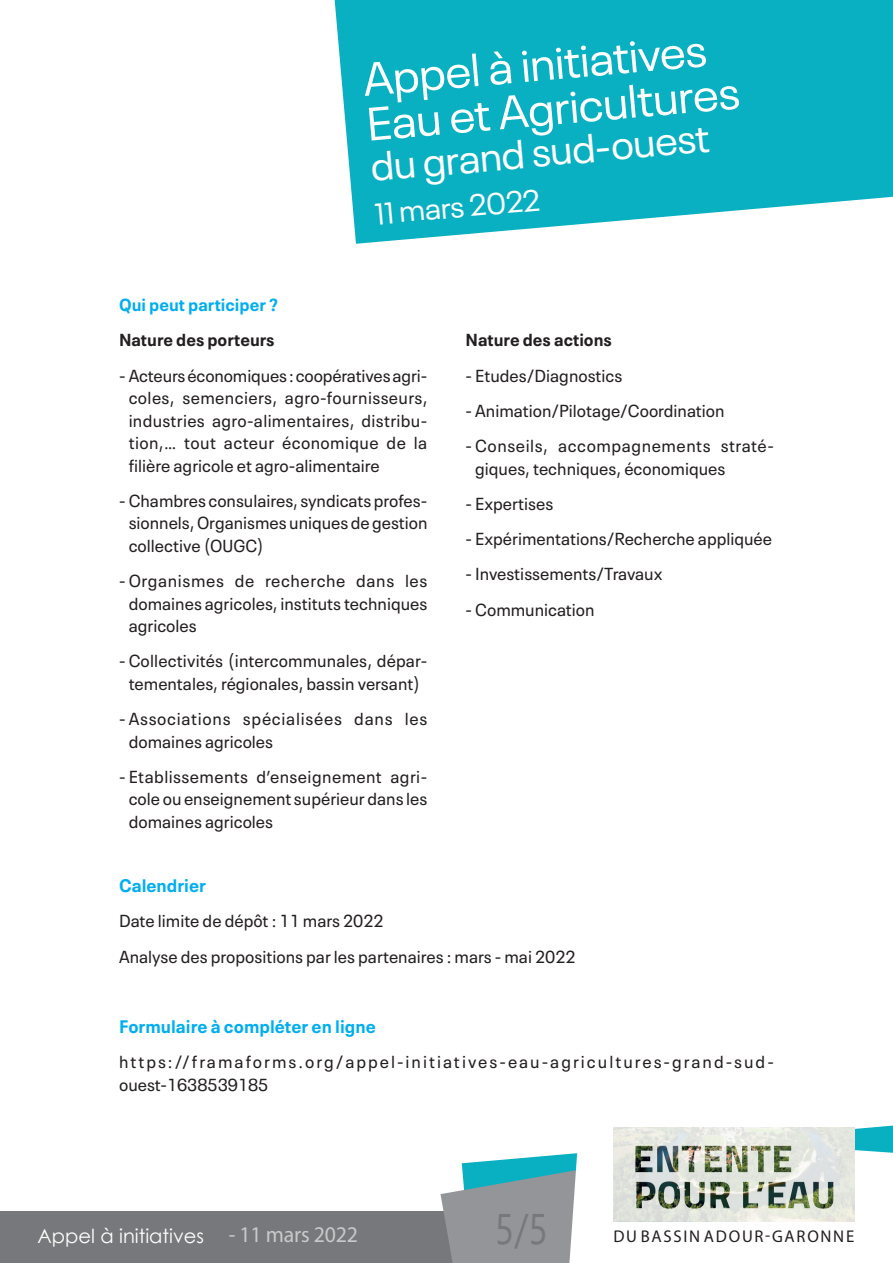
<style>
.page{position:relative;width:893px;height:1263px;background:#fff}
.page>*{position:absolute;margin:0;border:0;box-sizing:border-box;transform-origin:0 0}
.t1{font:46.35px/45px "Neue Plak";color:#fff}
.t2{font:42.75px "Segoe UI";color:#76787b;scale:.81 1}
.t3{font:40.5px "Neue Plak";color:#fff}
.t4{font:30px "Neue Plak";color:#fff}
.t5{font:19.5px "Century Gothic";color:#fff}
.t6{font:700 18px "Neue Plak Text";color:#00aeef}
.t7{font:17.25px/22.5px "Neue Plak Text";color:#231f20;text-align:justify}
.t8{font:17.25px/22.5px "Neue Plak Text";letter-spacing:.12em;color:#231f20}
.t9{font:17.25px/22.5px "Neue Plak Text";letter-spacing:.04em;color:#231f20}
.t10{font:700 17.25px "Neue Plak Text";color:#231f20}
.t11{font:700 17.25px "Neue Plak Text";color:#00aeef}
.t12{font:17.1px "Myriad Pro";letter-spacing:.105em;color:#231f20}
.s1{font-family:"Myriad Pro";font-size:22.5px}
</style>
<div class="page">
<div style="left:0;top:1211px;width:893px;height:52px;background:#76787b"></div>
<svg style="left:440px;top:1131px;width:453px;height:132px"></svg>
<svg style="left:334px;top:0;width:559px;height:244px;background:#24b8c8"></svg>
<img style="left:613px;top:1127px;width:241px;height:95px">
<h1 class="t1" style="left:361px;top:53px;width:375px;rotate:-5deg">Appel à initiatives<br>Eau et Agricultures</h1>
<h3 class="t3" style="left:368px;top:136px;width:341px;rotate:-5deg">du grand sud-ouest</h3>
<h3 class="t4" style="left:373px;top:191px;width:167px;rotate:-5deg">11 mars 2022</h3>
<p class="t11" style="left:119px;top:291px;width:160px">Qui peut participer ?</p>
<p class="t10" style="left:119px;top:326px;width:157px">Nature des porteurs</p>
<p class="t7" style="left:129px;top:362px;width:300px;text-indent:-10px">- Acteurs économiques : coopératives agri&shy;coles, semenciers, agro-fournisseurs, industries agro-alimentaires, distribu&shy;tion,… tout acteur économique de la filière agricole et agro-alimentaire</p>
<p class="t7" style="left:129px;top:488px;width:300px;text-indent:-10px">- Chambres consulaires, syndicats profes&shy;sionnels, Organismes uniques de gestion collective (OUGC)</p>
<p class="t7" style="left:129px;top:568px;width:300px;text-indent:-10px">- Organismes de recherche dans les domaines agricoles, instituts techniques agricoles</p>
<p class="t7" style="left:119px;top:648px;width:310px;text-align:center">- Collectivités (intercommunales, dépar&shy;tementales, régionales, bassin versant)</p>
<p class="t9" style="left:129px;top:706px;width:300px;text-indent:-10px">- Associations spécialisées dans les domaines agricoles</p>
<p class="t7" style="left:129px;top:764px;width:300px;text-indent:-10px">- Etablissements d’enseignement agri&shy;cole ou enseignement supérieur dans les domaines agricoles</p>
<p class="t10" style="left:466px;top:326px;width:148px">Nature des actions</p>
<p class="t7" style="left:466px;top:362px;width:158px">- Etudes/Diagnostics</p>
<p class="t7" style="left:466px;top:398px;width:261px">- Animation/Pilotage/Coordination</p>
<p class="t7" style="left:475px;top:433px;width:300px;text-indent:-10px">- Conseils, accompagnements straté&shy;giques, techniques, économiques</p>
<p class="t7" style="left:466px;top:491px;width:89px">- Expertises</p>
<p class="t7" style="left:466px;top:526px;width:308px">- Expérimentations/Recherche appliquée</p>
<p class="t7" style="left:466px;top:561px;width:198px">- Investissements/Travaux</p>
<p class="t7" style="left:466px;top:597px;width:131px">- Communication</p>
<p class="t6" style="left:119px;top:871px;width:89px">Calendrier</p>
<p class="t7" style="left:119px;top:902px;width:458px;line-height:35.2px">Date limite de dépôt : 11 mars 2022<br>Analyse des propositions par les partenaires : mars - mai 2022</p>
<p class="t6" style="left:119px;top:1012px;width:258px">Formulaire à compléter en ligne</p>
<p class="t8" style="left:119px;top:1049px;width:656px">https://framaforms.org/appel-initiatives-eau-agricultures-grand-sud&shy;ouest-1638539185</p>
<p class="t5" style="left:37px;top:1222px;width:322px">Appel à initiatives <span class="s1">- 11 mars 2022</span></p>
<h2 class="t2" style="left:495px;top:1188px;width:66px">5/5</h2>
<p class="t12" style="left:613px;top:1226px;width:242px">DU BASSIN ADOUR-GARONNE</p>
</div>
